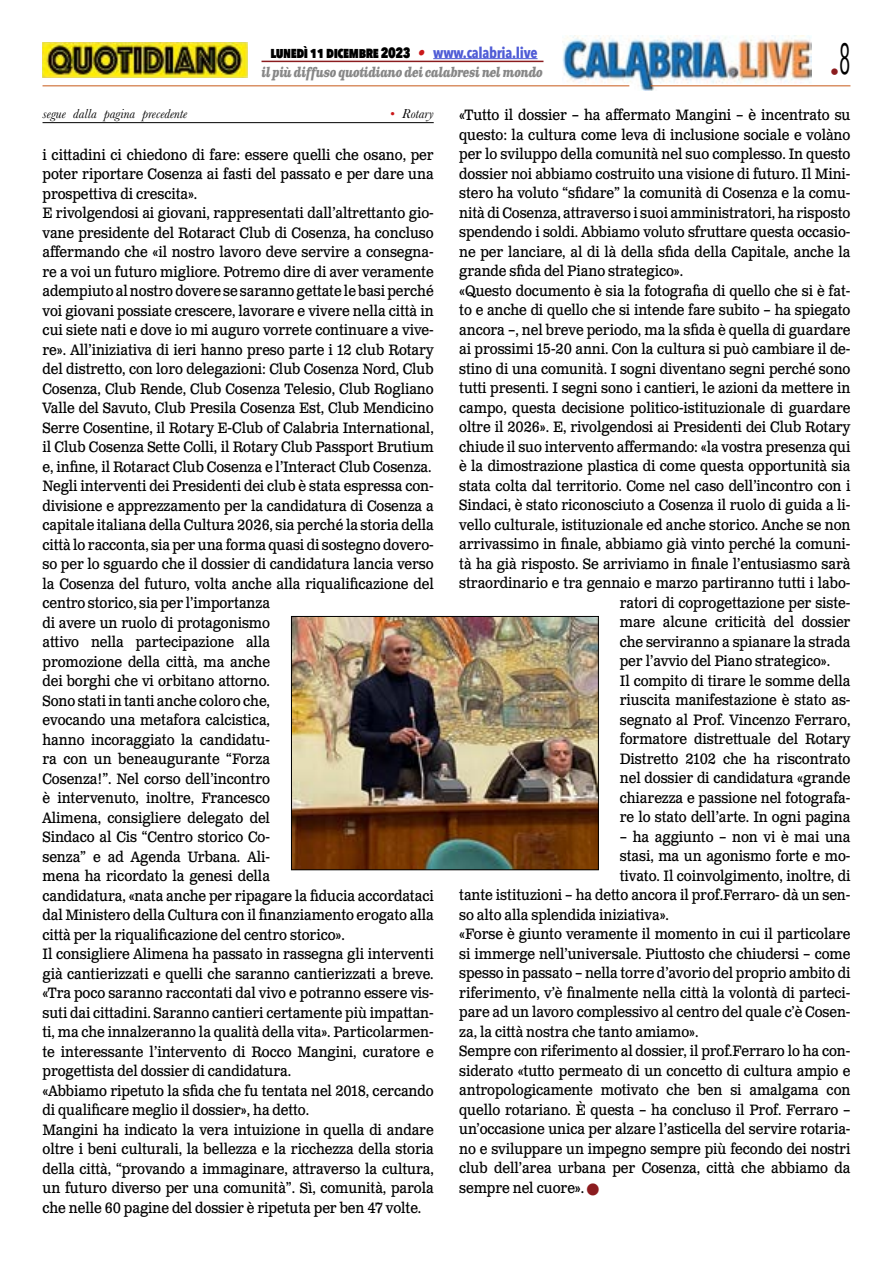
<style>
.page{position:relative;width:893px;height:1263px;background:#fff}
.page>*{position:absolute;margin:0;border:0;box-sizing:border-box;transform-origin:0 0}
.t1{font:18px "Avenir Next Condensed";color:#8b1c1f}
.t2{font:15px/19.5px "Clarendon Text Pro";letter-spacing:-.005em;color:#000;scale:.9 1}
.t3{font:800 15px "Avenir Next Condensed";letter-spacing:-.03em;color:#000;scale:.92 1}
.t4{font:italic 700 13.5px "Clarendon Text Pro";letter-spacing:-.05em;color:#878787;scale:.79 1}
.t5{font:italic 13.5px "Baskerville";color:#000}
.s1{font-family:"Clarendon Text Pro";font-weight:700;font-style:italic;color:#ca181a}
.s2{font-weight:700;color:#4f5cd6}
.s3{color:#ca181a}
.s4{color:#8b1c1f}
</style>
<div class="page">
<img style="left:563px;top:36px;width:248px;height:54px">
<hr style="left:43px;top:85px;width:586px;height:1px;background:#c85a19">
<hr style="left:651px;top:85px;width:199px;height:1px;background:#c85a19">
<hr style="left:433px;top:58px;width:105px;height:1px;background:#4f5cd6">
<hr style="left:261px;top:61px;width:282px;height:1px;background:#8b1c1f">
<img style="left:43px;top:43px;width:204px;height:34px">
<hr style="left:43px;top:122px;width:391px;height:1px;background:#000">
<img style="left:293px;top:618px;width:304px;height:250px">
<div style="left:291px;top:616px;width:308px;height:254px;border:1px solid #000"></div>
<p class="t3" style="left:270px;top:43px;width:292px">LUNEDÌ 11 DICEMBRE 2023 <span class="s1">•</span> <span class="s2">www.calabria.live</span></p>
<p class="t4" style="left:261px;top:64px;width:358px">il più diffuso quotidiano dei calabresi nel mondo</p>
<p class="t1" style="left:830px;top:57px;width:22px">•<sup>8</sup></p>
<p class="t5" style="left:43px;top:105px;width:146px">segue dalla pagina precedente</p>
<p class="t5" style="left:390px;top:105px;width:45px"><span class="s3">•</span> Rotary</p>
<p class="t2" style="left:43px;top:146px;width:436px">i cittadini ci chiedono di fare: essere quelli che osano, per poter riportare Cosenza ai fasti del passato e per dare una prospettiva di crescita».<br>E rivolgendosi ai giovani, rappresentati dall’altrettanto gio&shy;vane presidente del Rotaract Club di Cosenza, ha concluso affermando che «il nostro lavoro deve servire a consegna&shy;re a voi un futuro migliore. Potremo dire di aver veramente adempiuto al nostro dovere se saranno gettate le basi perché voi giovani possiate crescere, lavorare e vivere nella città in cui siete nati e dove io mi auguro vorrete continuare a vive&shy;re». All’iniziativa di ieri hanno preso parte i 12 club Rotary del distretto, con loro delegazioni: Club Cosenza Nord, Club Cosenza, Club Rende, Club Cosenza Telesio, Club Rogliano Valle del Savuto, Club Presila Cosenza Est, Club Mendicino Serre Cosentine, il Rotary E-Club of Calabria International, il Club Cosenza Sette Colli, il Rotary Club Passport Brutium e, infine, il Rotaract Club Cosenza e l’Interact Club Cosenza.<br>Negli interventi dei Presidenti dei club è stata espressa con&shy;divisione e apprezzamento per la candidatura di Cosenza a capitale italiana della Cultura 2026, sia perché la storia della città lo racconta, sia per una forma quasi di sostegno dovero&shy;so per lo sguardo che il dossier di candidatura lancia verso la Cosenza del futuro, volta anche alla riqualificazione del centro storico, sia per l’importanza<br>di avere un ruolo di protagonismo<br>attivo nella partecipazione alla<br>promozione della città, ma anche<br>dei borghi che vi orbitano attorno.<br>Sono stati in tanti anche coloro che,<br>evocando una metafora calcistica,<br>hanno incoraggiato la candidatu-<br>ra con un beneaugurante “Forza<br>Cosenza!”. Nel corso dell’incontro<br>è intervenuto, inoltre, Francesco<br>Alimena, consigliere delegato del<br>Sindaco al Cis “Centro storico Co-<br>senza” e ad Agenda Urbana. Ali-<br>mena ha ricordato la genesi della<br>candidatura, «nata anche per ripagare la fiducia accordataci dal Ministero della Cultura con il finanziamento erogato alla città per la riqualificazione del centro storico».<br>Il consigliere Alimena ha passato in rassegna gli interventi già cantierizzati e quelli che saranno cantierizzati a breve. «Tra poco saranno raccontati dal vivo e potranno essere vis&shy;suti dai cittadini. Saranno cantieri certamente più impattan&shy;ti, ma che innalzeranno la qualità della vita». Particolarmen&shy;te interessante l’intervento di Rocco Mangini, curatore e progettista del dossier di candidatura.<br>«Abbiamo ripetuto la sfida che fu tentata nel 2018, cercando di qualificare meglio il dossier», ha detto.<br>Mangini ha indicato la vera intuizione in quella di andare oltre i beni culturali, la bellezza e la ricchezza della storia della città, “provando a immaginare, attraverso la cultura, un futuro diverso per una comunità”. Sì, comunità, parola che nelle 60 pagine del dossier è ripetuta per ben 47 volte.</p>
<p class="t2" style="left:459px;top:106px;width:436px">«Tutto il dossier – ha affermato Mangini – è incentrato su</p>
<p class="t2" style="left:459px;top:125px;width:436px">questo: la cultura come leva di inclusione sociale e volàno</p>
<p class="t2" style="left:459px;top:145px;width:436px">per lo sviluppo della comunità nel suo complesso. In questo</p>
<p class="t2" style="left:459px;top:164px;width:436px">dossier noi abbiamo costruito una visione di futuro. Il Mini-</p>
<p class="t2" style="left:459px;top:184px;width:436px">stero ha voluto “sfidare” la comunità di Cosenza e la comu-</p>
<p class="t2" style="left:459px;top:203px;width:436px">nità di Cosenza, attraverso i suoi amministratori, ha risposto</p>
<p class="t2" style="left:459px;top:223px;width:436px">spendendo i soldi. Abbiamo voluto sfruttare questa occasio-</p>
<p class="t2" style="left:459px;top:242px;width:436px">ne per lanciare, al di là della sfida della Capitale, anche la</p>
<p class="t2" style="left:459px;top:262px;width:250px">grande sfida del Piano strategico».</p>
<p class="t2" style="left:459px;top:281px;width:436px">«Questo documento è sia la fotografia di quello che si è fat-</p>
<p class="t2" style="left:459px;top:301px;width:436px">to e anche di quello che si intende fare subito – ha spiegato</p>
<p class="t2" style="left:459px;top:320px;width:436px">ancora –, nel breve periodo, ma la sfida è quella di guardare</p>
<p class="t2" style="left:459px;top:340px;width:436px">ai prossimi 15-20 anni. Con la cultura si può cambiare il de-</p>
<p class="t2" style="left:459px;top:359px;width:436px">stino di una comunità. I sogni diventano segni perché sono</p>
<p class="t2" style="left:459px;top:379px;width:436px">tutti presenti. I segni sono i cantieri, le azioni da mettere in</p>
<p class="t2" style="left:459px;top:398px;width:436px">campo, questa decisione politico-istituzionale di guardare</p>
<p class="t2" style="left:459px;top:418px;width:436px">oltre il 2026». E, rivolgendosi ai Presidenti dei Club Rotary</p>
<p class="t2" style="left:459px;top:437px;width:436px">chiude il suo intervento affermando: «la vostra presenza qui</p>
<p class="t2" style="left:459px;top:457px;width:436px">è la dimostrazione plastica di come questa opportunità sia</p>
<p class="t2" style="left:459px;top:476px;width:436px">stata colta dal territorio. Come nel caso dell’incontro con i</p>
<p class="t2" style="left:459px;top:496px;width:436px">Sindaci, è stato riconosciuto a Cosenza il ruolo di guida a li-</p>
<p class="t2" style="left:459px;top:515px;width:436px">vello culturale, istituzionale ed anche storico. Anche se non</p>
<p class="t2" style="left:459px;top:535px;width:436px">arrivassimo in finale, abbiamo già vinto perché la comuni-</p>
<p class="t2" style="left:459px;top:554px;width:436px">tà ha già risposto. Se arriviamo in finale l’entusiasmo sarà</p>
<p class="t2" style="left:459px;top:574px;width:436px">straordinario e tra gennaio e marzo partiranno tutti i labo-</p>
<p class="t2" style="left:620px;top:593px;width:258px">ratori di coprogettazione per siste-</p>
<p class="t2" style="left:620px;top:613px;width:258px">mare alcune criticità del dossier</p>
<p class="t2" style="left:620px;top:632px;width:258px">che serviranno a spianare la strada</p>
<p class="t2" style="left:620px;top:652px;width:235px">per l’avvio del Piano strategico».</p>
<p class="t2" style="left:620px;top:671px;width:258px">Il compito di tirare le somme della</p>
<p class="t2" style="left:620px;top:691px;width:258px">riuscita manifestazione è stato as-</p>
<p class="t2" style="left:620px;top:710px;width:258px">segnato al Prof. Vincenzo Ferraro,</p>
<p class="t2" style="left:620px;top:730px;width:258px">formatore distrettuale del Rotary</p>
<p class="t2" style="left:620px;top:749px;width:258px">Distretto 2102 che ha riscontrato</p>
<p class="t2" style="left:620px;top:769px;width:258px">nel dossier di candidatura «grande</p>
<p class="t2" style="left:620px;top:788px;width:258px">chiarezza e passione nel fotografa-</p>
<p class="t2" style="left:620px;top:808px;width:258px">re lo stato dell’arte. In ogni pagina</p>
<p class="t2" style="left:620px;top:827px;width:258px">– ha aggiunto – non vi è mai una</p>
<p class="t2" style="left:620px;top:847px;width:258px">stasi, ma un agonismo forte e mo-</p>
<p class="t2" style="left:620px;top:866px;width:258px">tivato. Il coinvolgimento, inoltre, di</p>
<p class="t2" style="left:459px;top:886px;width:436px">tante istituzioni – ha detto ancora il prof.Ferraro- dà un sen-</p>
<p class="t2" style="left:459px;top:905px;width:234px">so alto alla splendida iniziativa».</p>
<p class="t2" style="left:459px;top:925px;width:436px">«Forse è giunto veramente il momento in cui il particolare</p>
<p class="t2" style="left:459px;top:944px;width:436px">si immerge nell’universale. Piuttosto che chiudersi – come</p>
<p class="t2" style="left:459px;top:964px;width:436px">spesso in passato – nella torre d’avorio del proprio ambito di</p>
<p class="t2" style="left:459px;top:983px;width:436px">riferimento, v’è finalmente nella città la volontà di parteci-</p>
<p class="t2" style="left:459px;top:1003px;width:436px">pare ad un lavoro complessivo al centro del quale c’è Cosen-</p>
<p class="t2" style="left:459px;top:1022px;width:267px">za, la città nostra che tanto amiamo».</p>
<p class="t2" style="left:459px;top:1042px;width:436px">Sempre con riferimento al dossier, il prof.Ferraro lo ha con-</p>
<p class="t2" style="left:459px;top:1061px;width:436px">siderato «tutto permeato di un concetto di cultura ampio e</p>
<p class="t2" style="left:459px;top:1081px;width:436px">antropologicamente motivato che ben si amalgama con</p>
<p class="t2" style="left:459px;top:1100px;width:436px">quello rotariano. È questa – ha concluso il Prof. Ferraro –</p>
<p class="t2" style="left:459px;top:1120px;width:436px">un’occasione unica per alzare l’asticella del servire rotaria-</p>
<p class="t2" style="left:459px;top:1139px;width:436px">no e sviluppare un impegno sempre più fecondo dei nostri</p>
<p class="t2" style="left:459px;top:1159px;width:436px">club dell’area urbana per Cosenza, città che abbiamo da</p>
<p class="t2" style="left:459px;top:1178px;width:157px">sempre nel cuore». <span class="s4">■</span></p>
</div>
